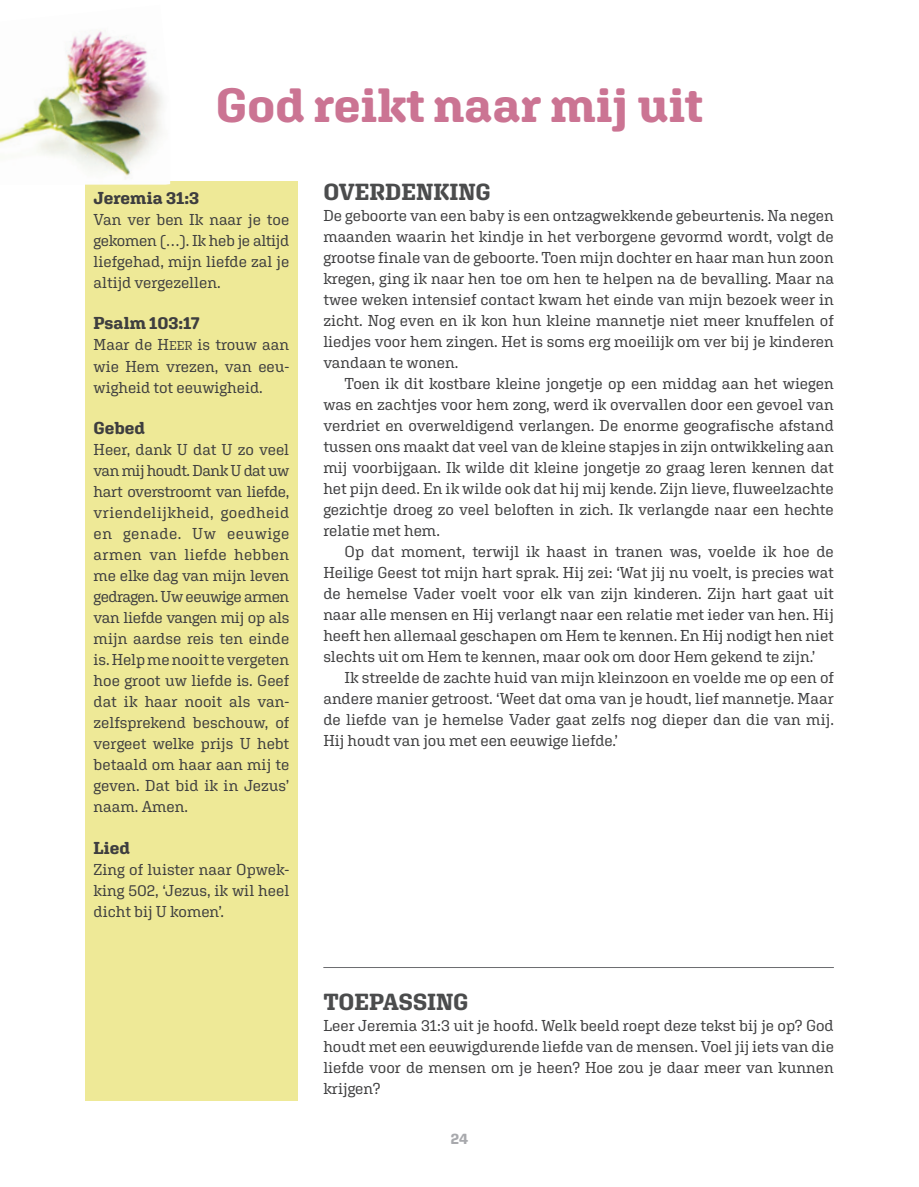
<style>
.page{position:relative;width:919px;height:1187px;background:#fff}
.page>*{position:absolute;margin:0;border:0;box-sizing:border-box;transform-origin:0 0}
.t1{font:700 48px "Aglet Slab";color:#cb7493}
.t2{font:700 23.25px "Aglet Slab";color:#4b4c4d}
.t3{font:700 17.25px "Aglet Slab";color:#3e3e3f}
.t4{font:15.75px/21px "Aglet Slab";letter-spacing:-.005em;color:#3e3e3f;text-align:justify}
.t5{font:700 15px "Aglet Slab";color:#a8a9ad}
.s1{font-size:12.75px}
</style>
<div class="page">
<div style="left:85px;top:181px;width:213px;height:920px;background:#eee997"></div>
<hr style="left:323px;top:967px;width:510px;height:1px;background:#6c6d70">
<img style="left:0;top:29px;width:170px;height:156px">
<h1 class="t1" style="left:216px;top:76px;width:488px">God reikt naar mij uit</h1>
<p class="t3" style="left:94px;top:187px;width:107px">Jeremia 31:3</p>
<p class="t4" style="left:94px;top:208px;width:197px">Van ver ben Ik naar je toe gekomen (…). Ik heb je altijd liefgehad, mijn liefde zal je altijd vergezellen.</p>
<p class="t3" style="left:94px;top:313px;width:108px">Psalm 103:17</p>
<p class="t4" style="left:94px;top:334px;width:197px">Maar de H<span class="s1">EER</span> is trouw aan wie Hem vrezen, van eeu&shy;wigheid tot eeuwigheid.</p>
<p class="t3" style="left:94px;top:418px;width:53px">Gebed</p>
<p class="t4" style="left:94px;top:439px;width:197px">Heer, dank U dat U zo veel van mij houdt. Dank U dat uw hart overstroomt van liefde, vriendelijkheid, goedheid en genade. Uw eeuwige armen van liefde hebben me elke dag van mijn leven gedragen. Uw eeuwige armen van liefde vangen mij op als mijn aardse reis ten einde is. Help me nooit te vergeten hoe groot uw liefde is. Geef dat ik haar nooit als van&shy;zelfsprekend beschouw, of vergeet welke prijs U hebt betaald om haar aan mij te geven. Dat bid ik in Jezus’ naam. Amen.</p>
<p class="t3" style="left:94px;top:837px;width:38px">Lied</p>
<p class="t4" style="left:94px;top:858px;width:197px">Zing of luister naar Opwek&shy;king 502, ‘Jezus, ik wil heel dicht bij U komen’.</p>
<h2 class="t2" style="left:323px;top:178px;width:169px">OVERDENKING</h2>
<p class="t4" style="left:323px;top:205px;width:512px">De geboorte van een baby is een ontzagwekkende gebeurtenis. Na negen maanden waarin het kindje in het verborgene gevormd wordt, volgt de grootse finale van de geboorte. Toen mijn dochter en haar man hun zoon kregen, ging ik naar hen toe om hen te helpen na de bevalling. Maar na twee weken intensief contact kwam het einde van mijn bezoek weer in zicht. Nog even en ik kon hun kleine mannetje niet meer knuffelen of liedjes voor hem zingen. Het is soms erg moeilijk om ver bij je kinderen vandaan te wonen.</p>
<p class="t4" style="left:323px;top:373px;width:512px;text-indent:21px">Toen ik dit kostbare kleine jongetje op een middag aan het wiegen was en zachtjes voor hem zong, werd ik overvallen door een gevoel van verdriet en overweldigend verlangen. De enorme geografische afstand tussen ons maakt dat veel van de kleine stapjes in zijn ontwikkeling aan mij voorbijgaan. Ik wilde dit kleine jongetje zo graag leren kennen dat het pijn deed. En ik wilde ook dat hij mij kende. Zijn lieve, fluweelzachte gezichtje droeg zo veel beloften in zich. Ik verlangde naar een hechte relatie met hem.</p>
<p class="t4" style="left:323px;top:541px;width:512px;text-indent:21px">Op dat moment, terwijl ik haast in tranen was, voelde ik hoe de Heilige Geest tot mijn hart sprak. Hij zei: ‘Wat jij nu voelt, is precies wat de hemelse Vader voelt voor elk van zijn kinderen. Zijn hart gaat uit naar alle mensen en Hij verlangt naar een relatie met ieder van hen. Hij heeft hen allemaal geschapen om Hem te kennen. En Hij nodigt hen niet slechts uit om Hem te kennen, maar ook om door Hem gekend te zijn.’</p>
<p class="t4" style="left:323px;top:667px;width:512px;text-indent:21px">Ik streelde de zachte huid van mijn kleinzoon en voelde me op een of andere manier getroost. ‘Weet dat oma van je houdt, lief mannetje. Maar de liefde van je hemelse Vader gaat zelfs nog dieper dan die van mij.<br>Hij houdt van jou met een eeuwige liefde.’</p>
<h2 class="t2" style="left:323px;top:987px;width:147px">TOEPASSING</h2>
<p class="t4" style="left:323px;top:1014px;width:512px">Leer Jeremia 31:3 uit je hoofd. Welk beeld roept deze tekst bij je op? God houdt met een eeuwigdurende liefde van de mensen. Voel jij iets van die liefde voor de mensen om je heen? Hoe zou je daar meer van kunnen krijgen?</p>
<p class="t5" style="left:451px;top:1129px;width:19px">24</p>
</div>
